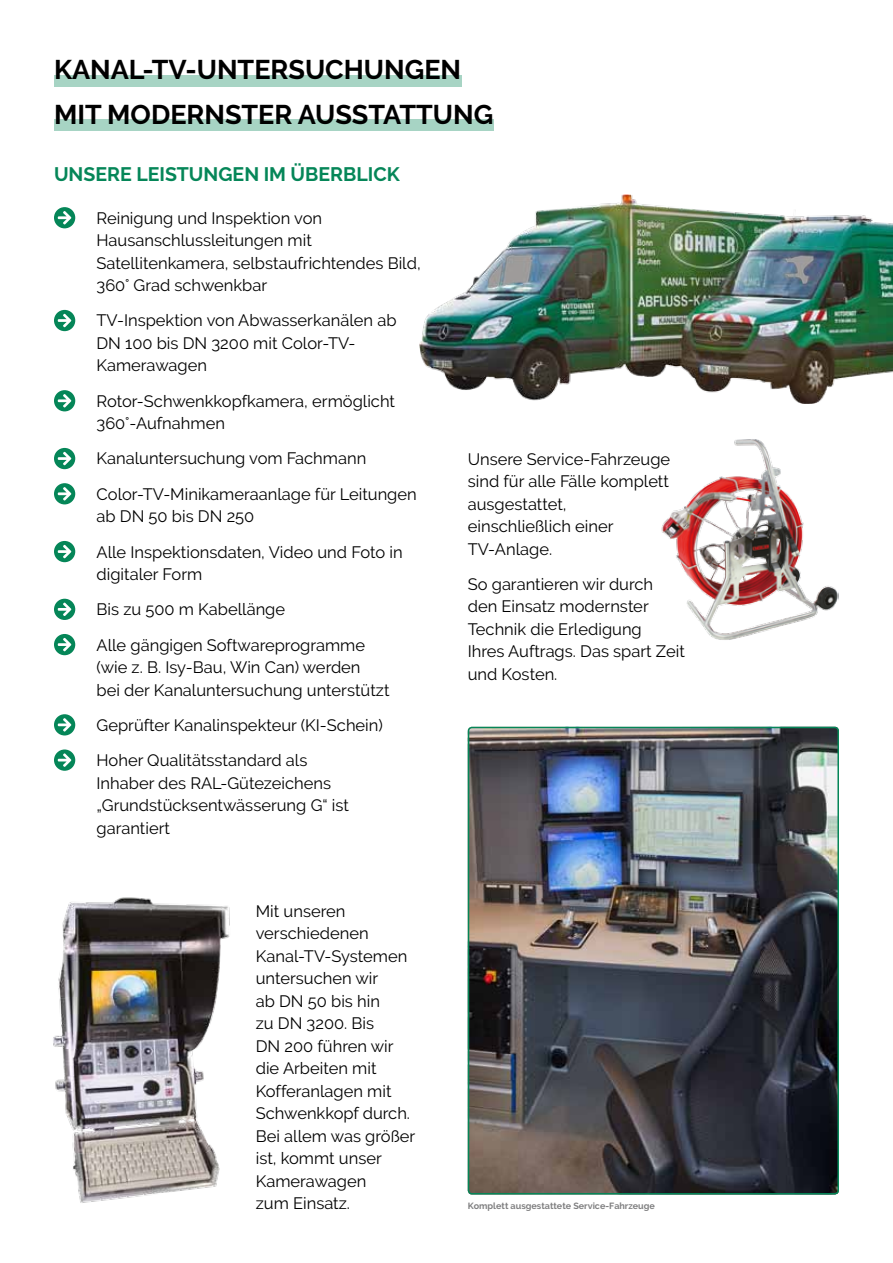
<style>
.page{position:relative;width:893px;height:1263px;background:#fff}
.page>*{position:absolute;margin:0;border:0;box-sizing:border-box;transform-origin:0 0}
.t1{font:700 27px/44.1px "Raleway";color:#000}
.t2{font:700 19.5px "Raleway";color:#058658}
.t3{font:16.5px/22.5px "Raleway";color:#000}
.t4{font:700 9px "Raleway";color:#808081}
</style>
<div class="page">
<img style="left:419px;top:195px;width:474px;height:209px">
<img style="left:661px;top:439px;width:178px;height:201px">
<img style="left:53px;top:897px;width:177px;height:306px">
<img style="left:468px;top:727px;width:371px;height:467px">
<div style="left:468px;top:727px;width:371px;height:467px;border:2px solid #058658;border-radius:4px"></div>
<div style="left:54px;top:75px;width:407px;height:11px;background:#a7d4c4"></div>
<div style="left:54px;top:119px;width:439px;height:11px;background:#a7d4c4"></div>
<svg style="left:54px;top:207px;width:21px;height:21px"></svg>
<svg style="left:54px;top:310px;width:21px;height:21px"></svg>
<svg style="left:54px;top:390px;width:21px;height:21px"></svg>
<svg style="left:54px;top:448px;width:21px;height:21px"></svg>
<svg style="left:54px;top:483px;width:21px;height:21px"></svg>
<svg style="left:54px;top:541px;width:21px;height:21px"></svg>
<svg style="left:54px;top:599px;width:21px;height:21px"></svg>
<svg style="left:54px;top:634px;width:21px;height:21px"></svg>
<svg style="left:54px;top:714px;width:21px;height:21px"></svg>
<svg style="left:54px;top:749px;width:21px;height:22px"></svg>
<h1 class="t1" style="left:54px;top:48px;width:441px">KANAL-TV-UNTERSUCHUNGEN<br>MIT MODERNSTER AUSSTATTUNG</h1>
<p class="t2" style="left:54px;top:163px;width:345px">UNSERE LEISTUNGEN IM ÜBERBLICK</p>
<p class="t3" style="left:97px;top:206px;width:326px">Reinigung und Inspektion von<br>Hausanschlussleitungen mit<br>Satellitenkamera, selbstaufrichtendes Bild,<br>360° Grad schwenkbar</p>
<p class="t3" style="left:97px;top:309px;width:301px">TV-Inspektion von Abwasserkanälen ab<br>DN 100 bis DN 3200 mit Color-TV-<br>Kamerawagen</p>
<p class="t3" style="left:97px;top:390px;width:300px">Rotor-Schwenkkopfkamera, ermöglicht<br>360°-Aufnahmen</p>
<p class="t3" style="left:97px;top:441px;width:322px;line-height:35.2px">Kanaluntersuchung vom Fachmann<br>Color-TV-Minikameraanlage für Leitungen</p>
<p class="t3" style="left:97px;top:499px;width:308px;line-height:35.2px">ab DN 50 bis DN 250<br>Alle Inspektionsdaten, Video und Foto in</p>
<p class="t3" style="left:97px;top:556px;width:270px;line-height:35.2px">digitaler Form<br>Bis zu 500 m Kabellänge<br>Alle gängigen Softwareprogramme</p>
<p class="t3" style="left:97px;top:656px;width:295px">(wie z. B. Isy-Bau, Win Can) werden<br>bei der Kanaluntersuchung unterstützt</p>
<p class="t3" style="left:97px;top:707px;width:288px;line-height:35.2px">Geprüfter Kanalinspekteur (KI-Schein)<br>Hoher Qualitätsstandard als</p>
<p class="t3" style="left:97px;top:771px;width:254px">Inhaber des RAL-Gütezeichens „Grundstücksentwässerung G“ ist garantiert</p>
<p class="t3" style="left:256px;top:899px;width:161px">Mit unseren verschiedenen<br>Kanal-TV-Systemen untersuchen wir<br>ab DN 50 bis hin<br>zu DN 3200. Bis<br>DN 200 führen wir die Arbeiten mit<br>Kofferanlagen mit<br>Schwenkkopf durch.<br>Bei allem was größer ist, kommt unser<br>Kamerawagen<br>zum Einsatz.</p>
<p class="t3" style="left:468px;top:447px;width:204px">Unsere Service-Fahrzeuge sind für alle Fälle komplett ausgestattet, einschließlich einer<br>TV-Anlage.</p>
<p class="t3" style="left:468px;top:573px;width:219px">So garantieren wir durch den Einsatz modernster<br>Technik die Erledigung<br>Ihres Auftrags. Das spart Zeit und Kosten.</p>
<p class="t4" style="left:468px;top:1201px;width:189px">KOMPLETT AUSGESTATTETE SERVICE-FAHRZEUGE</p>
</div>
